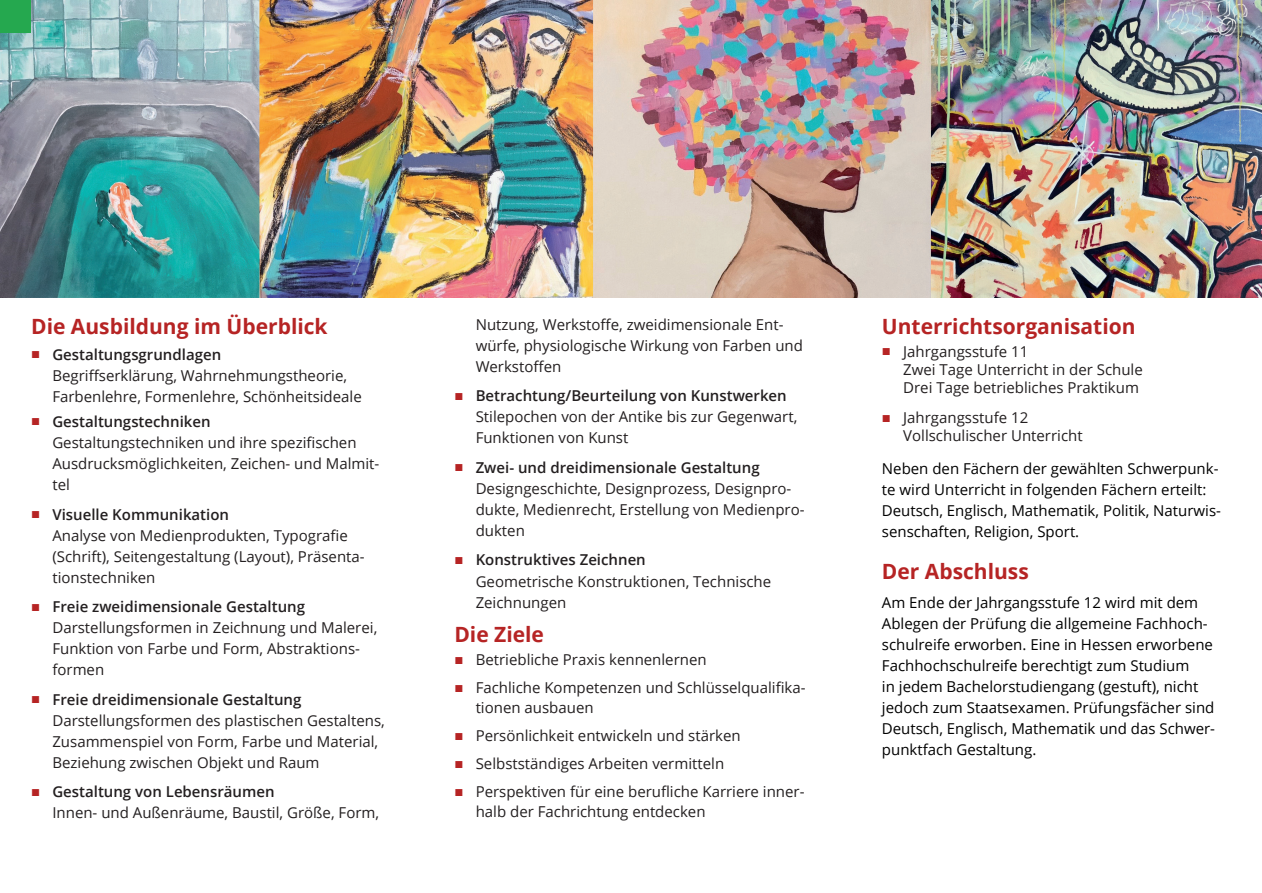
<style>
.page{position:relative;width:1262px;height:893px;background:#fff}
.page>*{position:absolute;margin:0;border:0;box-sizing:border-box;transform-origin:0 0}
.t1{font:700 21px "Open Sans";color:#b62424}
.t2{font:15px/21px "Open Sans";color:#231f20}
.t3{font:15px/21px "Open Sans";color:#000}
.s1{font-family:"Arial";color:#b62424}
.s2{font-weight:600}
</style>
<div class="page">
<img style="left:0;top:0;width:1261px;height:297px">
<div style="left:0;top:0;width:31px;height:33px;background:#25a84f"></div>
<h1 class="t1" style="left:31px;top:312px;width:298px">Die Ausbildung im Überblick</h1>
<p class="t2" style="left:52px;top:343px;width:311px;text-indent:-21px"><span class="s1">■</span> <span class="s2">Gestaltungsgrundlagen<br></span>Begriffserklärung, Wahrnehmungstheorie,<br>Farbenlehre, Formenlehre, Schönheitsideale</p>
<p class="t2" style="left:52px;top:410px;width:328px;text-indent:-21px"><span class="s1">■</span> <span class="s2">Gestaltungstechniken<br></span>Gestaltungstechniken und ihre spezifischen<br>Ausdrucksmöglichkeiten, Zeichen- und Malmit&shy;tel</p>
<p class="t2" style="left:52px;top:503px;width:314px;text-indent:-21px"><span class="s1">■</span> <span class="s2">Visuelle Kommunikation<br></span>Analyse von Medienprodukten, Typografie (Schrift), Seitengestaltung (Layout), Präsenta&shy;tionstechniken</p>
<p class="t2" style="left:52px;top:595px;width:326px;text-indent:-21px"><span class="s1">■</span> <span class="s2">Freie zweidimensionale Gestaltung </span>Darstellungsformen in Zeichnung und Malerei, Funktion von Farbe und Form, Abstraktions&shy;formen</p>
<p class="t2" style="left:52px;top:688px;width:334px;text-indent:-21px"><span class="s1">■</span> <span class="s2">Freie dreidimensionale Gestaltung </span>Darstellungsformen des plastischen Gestaltens, Zusammenspiel von Form, Farbe und Material, Beziehung zwischen Objekt und Raum</p>
<p class="t2" style="left:52px;top:780px;width:328px;text-indent:-21px"><span class="s1">■</span> <span class="s2">Gestaltung von Lebensräumen<br></span>Innen- und Außenräume, Baustil, Größe, Form,</p>
<p class="t2" style="left:475px;top:313px;width:329px">Nutzung, Werkstoffe, zweidimensionale Ent&shy;würfe, physiologische Wirkung von Farben und<br>Werkstoffen</p>
<p class="t2" style="left:475px;top:385px;width:323px;text-indent:-21px"><span class="s1">■</span> <span class="s2">Betrachtung/Beurteilung von Kunstwerken<br></span>Stilepochen von der Antike bis zur Gegenwart,<br>Funktionen von Kunst</p>
<p class="t2" style="left:475px;top:456px;width:330px;text-indent:-21px"><span class="s1">■</span> <span class="s2">Zwei- und dreidimensionale Gestaltung </span>Designgeschichte, Designprozess, Designpro&shy;dukte, Medienrecht, Erstellung von Medienpro&shy;dukten</p>
<p class="t2" style="left:475px;top:549px;width:297px;text-indent:-21px"><span class="s1">■</span> <span class="s2">Konstruktives Zeichnen<br></span>Geometrische Konstruktionen, Technische<br>Zeichnungen</p>
<h1 class="t1" style="left:454px;top:619px;width:91px">Die Ziele</h1>
<p class="t2" style="left:454px;top:649px;width:254px"><span class="s1">■</span> Betriebliche Praxis kennenlernen</p>
<p class="t2" style="left:475px;top:677px;width:331px;line-height:19.5px;text-indent:-21px"><span class="s1">■</span> Fachliche Kompetenzen und Schlüsselqualifika&shy;tionen ausbauen</p>
<p class="t2" style="left:454px;top:724px;width:288px"><span class="s1">■</span> Persönlichkeit entwickeln und stärken</p>
<p class="t2" style="left:454px;top:752px;width:271px"><span class="s1">■</span> Selbstständiges Arbeiten vermitteln</p>
<p class="t2" style="left:475px;top:781px;width:330px;line-height:19.5px;text-indent:-21px"><span class="s1">■</span> Perspektiven für eine berufliche Karriere inner&shy;halb der Fachrichtung entdecken</p>
<h1 class="t1" style="left:882px;top:312px;width:255px">Unterrichtsorganisation</h1>
<p class="t2" style="left:903px;top:342px;width:241px;line-height:18px;text-indent:-21px"><span class="s1">■</span> Jahrgangsstufe 11<br>Zwei Tage Unterricht in der Schule<br>Drei Tage betriebliches Praktikum</p>
<p class="t2" style="left:903px;top:408px;width:181px;line-height:18px;text-indent:-21px"><span class="s1">■</span> Jahrgangsstufe 12<br>Vollschulischer Unterricht</p>
<p class="t3" style="left:882px;top:457px;width:340px">Neben den Fächern der gewählten Schwerpunk&shy;te wird Unterricht in folgenden Fächern erteilt:<br>Deutsch, Englisch, Mathematik, Politik, Naturwis&shy;senschaften, Religion, Sport.</p>
<h1 class="t1" style="left:882px;top:556px;width:148px">Der Abschluss</h1>
<p class="t3" style="left:882px;top:591px;width:335px">Am Ende der Jahrgangsstufe 12 wird mit dem Ablegen der Prüfung die allgemeine Fachhoch&shy;schulreife erworben. Eine in Hessen erworbene Fachhochschulreife berechtigt zum Studium<br>in jedem Bachelorstudiengang (gestuft), nicht jedoch zum Staatsexamen. Prüfungsfächer sind Deutsch, Englisch, Mathematik und das Schwer&shy;punktfach Gestaltung.</p>
</div>
